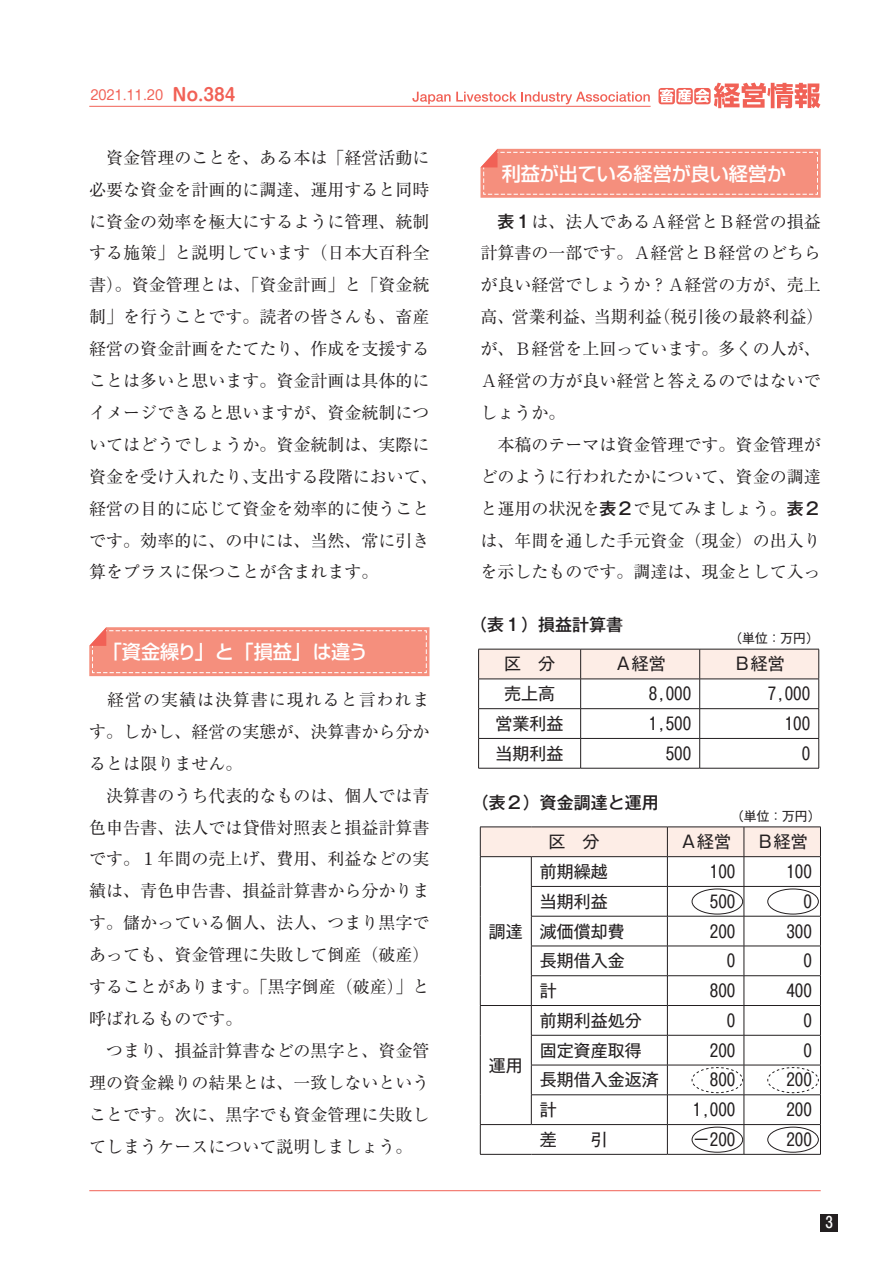
<style>
.page{position:relative;width:893px;height:1263px;background:#fff}
.page>*{position:absolute;margin:0;border:0;box-sizing:border-box;transform-origin:0 0}
.t1{font:500 19.2px "Shin Go Pr 6 N";letter-spacing:-.01em;color:#fff}
.t2{font:16.95px/32px "Ryumin Pr 6 N";color:#231f20}
.t3{font:16.95px "Gothic MB101 Pr 6 N";color:#231f20}
.t4{font:500 16.95px "Gothic MB101 Pr 6 N";color:#231f20}
.t5{font:500 14.85px "Shin M Go Pr 6 N";color:#fff}
.t6{font:13.35px "Shin M Go Pr 6 N";color:#f16156}
.t7{font:12.75px "Gothic MB101 Pr 6 N";color:#231f20}
.s1{font-family:"Shin M Go Pr 6 N De";font-weight:700;font-size:16.95px}
.s2{font-family:"Gothic MB101 Pr 6 N";font-weight:500}
</style>
<div class="page">
<hr style="left:89px;top:1190px;width:732px;height:1px;background:#f16156">
<div style="left:658px;top:88px;width:17px;height:16px;background:#f16156;border-radius:3px"></div>
<svg style="left:660px;top:83px;width:160px;height:25px"></svg>
<svg style="left:412px;top:92px;width:238px;height:12px"></svg>
<hr style="left:89px;top:106px;width:562px;height:1px;background:#f16156">
<div style="left:821px;top:1214px;width:17px;height:17px;background:#231f20"></div>
<svg style="left:89px;top:627px;width:340px;height:49px;background:#f59382"></svg>
<svg style="left:480px;top:149px;width:341px;height:49px;background:#f59382"></svg>
<svg style="left:478px;top:649px;width:341px;height:119px"></svg>
<hr style="left:478px;top:768px;width:103px;height:1px;background:#231f20">
<hr style="left:581px;top:768px;width:119px;height:1px;background:#231f20">
<hr style="left:700px;top:768px;width:119px;height:1px;background:#231f20">
<svg style="left:480px;top:827px;width:341px;height:89px"></svg>
<hr style="left:480px;top:916px;width:1px;height:30px;background:#231f20">
<hr style="left:531px;top:916px;width:136px;height:1px;background:#231f20">
<hr style="left:531px;top:916px;width:1px;height:30px;background:#231f20">
<hr style="left:667px;top:916px;width:77px;height:1px;background:#231f20">
<hr style="left:667px;top:916px;width:1px;height:30px;background:#231f20">
<hr style="left:744px;top:916px;width:77px;height:1px;background:#231f20">
<hr style="left:744px;top:916px;width:1px;height:30px;background:#231f20">
<hr style="left:820px;top:916px;width:1px;height:30px;background:#231f20">
<hr style="left:480px;top:946px;width:1px;height:30px;background:#231f20">
<hr style="left:531px;top:946px;width:136px;height:1px;background:#231f20">
<hr style="left:667px;top:946px;width:77px;height:1px;background:#231f20">
<hr style="left:744px;top:946px;width:77px;height:1px;background:#231f20">
<hr style="left:531px;top:975px;width:136px;height:1px;background:#231f20">
<hr style="left:667px;top:975px;width:77px;height:1px;background:#231f20">
<hr style="left:744px;top:975px;width:77px;height:1px;background:#231f20">
<hr style="left:480px;top:1005px;width:51px;height:1px;background:#231f20">
<svg style="left:480px;top:976px;width:1px;height:59px"></svg>
<hr style="left:531px;top:1005px;width:136px;height:1px;background:#231f20">
<svg style="left:531px;top:946px;width:1px;height:89px"></svg>
<hr style="left:667px;top:1005px;width:77px;height:1px;background:#231f20">
<svg style="left:667px;top:946px;width:1px;height:89px"></svg>
<hr style="left:744px;top:1005px;width:77px;height:1px;background:#231f20">
<svg style="left:744px;top:946px;width:1px;height:89px"></svg>
<svg style="left:820px;top:946px;width:1px;height:89px"></svg>
<hr style="left:480px;top:1035px;width:1px;height:30px;background:#231f20">
<hr style="left:531px;top:1035px;width:136px;height:1px;background:#231f20">
<hr style="left:531px;top:1035px;width:1px;height:30px;background:#231f20">
<hr style="left:667px;top:1035px;width:77px;height:1px;background:#231f20">
<hr style="left:667px;top:1035px;width:1px;height:30px;background:#231f20">
<hr style="left:744px;top:1035px;width:77px;height:1px;background:#231f20">
<hr style="left:744px;top:1035px;width:1px;height:30px;background:#231f20">
<hr style="left:820px;top:1035px;width:1px;height:30px;background:#231f20">
<hr style="left:480px;top:1065px;width:1px;height:30px;background:#231f20">
<hr style="left:531px;top:1065px;width:136px;height:1px;background:#231f20">
<hr style="left:667px;top:1065px;width:77px;height:1px;background:#231f20">
<hr style="left:744px;top:1065px;width:77px;height:1px;background:#231f20">
<hr style="left:531px;top:1094px;width:136px;height:1px;background:#231f20">
<svg style="left:531px;top:1065px;width:1px;height:59px"></svg>
<hr style="left:667px;top:1094px;width:77px;height:1px;background:#231f20">
<hr style="left:744px;top:1094px;width:77px;height:1px;background:#231f20">
<hr style="left:480px;top:1124px;width:51px;height:1px;background:#231f20">
<svg style="left:480px;top:1095px;width:1px;height:59px"></svg>
<hr style="left:531px;top:1124px;width:136px;height:1px;background:#231f20">
<hr style="left:667px;top:1124px;width:77px;height:1px;background:#231f20">
<svg style="left:667px;top:1065px;width:1px;height:89px"></svg>
<hr style="left:744px;top:1124px;width:77px;height:1px;background:#231f20">
<hr style="left:480px;top:1154px;width:51px;height:1px;background:#231f20">
<hr style="left:531px;top:1154px;width:136px;height:1px;background:#231f20">
<hr style="left:667px;top:1154px;width:77px;height:1px;background:#231f20">
<hr style="left:744px;top:1154px;width:77px;height:1px;background:#231f20">
<div style="left:692px;top:889px;width:51px;height:25px;border:1px solid #231f20;border-radius:50%"></div>
<svg style="left:691px;top:1065px;width:54px;height:89px"></svg>
<div style="left:692px;top:1127px;width:51px;height:25px;border:1px solid #231f20;border-radius:50%"></div>
<div style="left:767px;top:889px;width:52px;height:25px;border:1px solid #231f20;border-radius:50%"></div>
<svg style="left:767px;top:1065px;width:54px;height:89px"></svg>
<div style="left:767px;top:1127px;width:52px;height:25px;border:1px solid #231f20;border-radius:50%"></div>
<p class="t6" style="left:90px;top:84px;width:147px">2021.11.20 <span class="s1">No.384</span></p>
<p class="t2" style="left:89px;top:141px;width:350px">　資金管理のことを、ある本は「経営活動に必要な資金を計画的に調達、運用すると同時に資金の効率を極大にするように管理、統制する施策」と説明しています（日本大百科全書）。資金管理とは、「資金計画」と「資金統制」を行うことです。読者の皆さんも、畜産経営の資金計画をたてたり、作成を支援することは多いと思います。資金計画は具体的にイメージできると思いますが、資金統制についてはどうでしょうか。資金統制は、実際に資金を受け入れたり、支出する段階において、経営の目的に応じて資金を効率的に使うことです。効率的に、の中には、当然、常に引き算をプラスに保つことが含まれます。</p>
<p class="t1" style="left:103px;top:636px;width:267px">「資金繰り」と「損益」は違う</p>
<p class="t2" style="left:89px;top:683px;width:342px">　経営の実績は決算書に現れると言われます。しかし、経営の実態が、決算書から分かるとは限りません。<br>　決算書のうち代表的なものは、個人では青色申告書、法人では貸借対照表と損益計算書です。１年間の売上げ、費用、利益などの実績は、青色申告書、損益計算書から分かります。儲かっている個人、法人、つまり黒字であっても、資金管理に失敗して倒産（破産）することがあります。「黒字倒産（破産）」と呼ばれるものです。<br>　つまり、損益計算書などの黒字と、資金管理の資金繰りの結果とは、一致しないということです。次に、黒字でも資金管理に失敗してしまうケースについて説明しましょう。</p>
<p class="t1" style="left:502px;top:157px;width:286px">利益が出ている経営が良い経営か</p>
<p class="t2" style="left:480px;top:204px;width:344px;text-indent:17px"><span class="s2">表１</span>は、法人であるＡ経営とＢ経営の損益計算書の一部です。Ａ経営とＢ経営のどちらが良い経営でしょうか？Ａ経営の方が、売上高、営業利益、当期利益（税引後の最終利益）が、Ｂ経営を上回っています。多くの人が、<br>Ａ経営の方が良い経営と答えるのではないでしょうか。<br>　本稿のテーマは資金管理です。資金管理がどのように行われたかについて、資金の調達と運用の状況を<span class="s2">表２</span>で見てみましょう。<span class="s2">表２</span>は、年間を通した手元資金（現金）の出入りを示したものです。調達は、現金として入っ</p>
<p class="t4" style="left:470px;top:611px;width:155px">（表１）損益計算書</p>
<p class="t7" style="left:729px;top:628px;width:91px">（単位：万円）</p>
<p class="t3" style="left:504px;top:650px;width:53px">区　分</p>
<p class="t3" style="left:615px;top:650px;width:53px">Ａ経営</p>
<p class="t3" style="left:734px;top:650px;width:53px">Ｂ経営</p>
<p class="t3" style="left:504px;top:680px;width:53px">売上高</p>
<p class="t3" style="left:649px;top:680px;width:44px">8,000</p>
<p class="t3" style="left:768px;top:680px;width:44px">7,000</p>
<p class="t3" style="left:496px;top:709px;width:70px">営業利益</p>
<p class="t3" style="left:649px;top:709px;width:44px">1,500</p>
<p class="t3" style="left:785px;top:709px;width:27px">100</p>
<p class="t3" style="left:496px;top:739px;width:70px">当期利益</p>
<p class="t3" style="left:666px;top:739px;width:27px">500</p>
<p class="t3" style="left:802px;top:739px;width:10px">0</p>
<p class="t4" style="left:472px;top:788px;width:189px">（表２）資金調達と運用</p>
<p class="t7" style="left:731px;top:806px;width:91px">（単位：万円）</p>
<p class="t3" style="left:548px;top:828px;width:53px">区　分</p>
<p class="t3" style="left:680px;top:828px;width:53px">Ａ経営</p>
<p class="t3" style="left:757px;top:828px;width:53px">Ｂ経営</p>
<p class="t3" style="left:489px;top:917px;width:36px">調達</p>
<p class="t3" style="left:489px;top:1051px;width:36px">運用</p>
<p class="t3" style="left:540px;top:857px;width:70px">前期繰越</p>
<p class="t3" style="left:710px;top:857px;width:27px">100</p>
<p class="t3" style="left:786px;top:857px;width:27px">100</p>
<p class="t3" style="left:540px;top:887px;width:70px">当期利益</p>
<p class="t3" style="left:710px;top:887px;width:27px">500</p>
<p class="t3" style="left:803px;top:887px;width:10px">0</p>
<p class="t3" style="left:540px;top:917px;width:87px">減価償却費</p>
<p class="t3" style="left:710px;top:917px;width:27px">200</p>
<p class="t3" style="left:786px;top:917px;width:27px">300</p>
<p class="t3" style="left:540px;top:947px;width:87px">長期借入金</p>
<p class="t3" style="left:727px;top:947px;width:10px">0</p>
<p class="t3" style="left:803px;top:947px;width:10px">0</p>
<p class="t3" style="left:540px;top:976px;width:19px">計</p>
<p class="t3" style="left:710px;top:976px;width:27px">800</p>
<p class="t3" style="left:786px;top:976px;width:27px">400</p>
<p class="t3" style="left:540px;top:1006px;width:104px">前期利益処分</p>
<p class="t3" style="left:727px;top:1006px;width:10px">0</p>
<p class="t3" style="left:803px;top:1006px;width:10px">0</p>
<p class="t3" style="left:540px;top:1036px;width:104px">固定資産取得</p>
<p class="t3" style="left:710px;top:1036px;width:27px">200</p>
<p class="t3" style="left:803px;top:1036px;width:10px">0</p>
<p class="t3" style="left:540px;top:1066px;width:121px">長期借入金返済</p>
<p class="t3" style="left:710px;top:1066px;width:27px">800</p>
<p class="t3" style="left:786px;top:1066px;width:27px">200</p>
<p class="t3" style="left:540px;top:1095px;width:19px">計</p>
<p class="t3" style="left:693px;top:1095px;width:44px">1,000</p>
<p class="t3" style="left:786px;top:1095px;width:27px">200</p>
<p class="t3" style="left:540px;top:1125px;width:70px">差　　引</p>
<p class="t3" style="left:693px;top:1125px;width:44px">－200</p>
<p class="t3" style="left:786px;top:1125px;width:27px">200</p>
<p class="t5" style="left:825px;top:1210px;width:9px">3</p>
</div>
